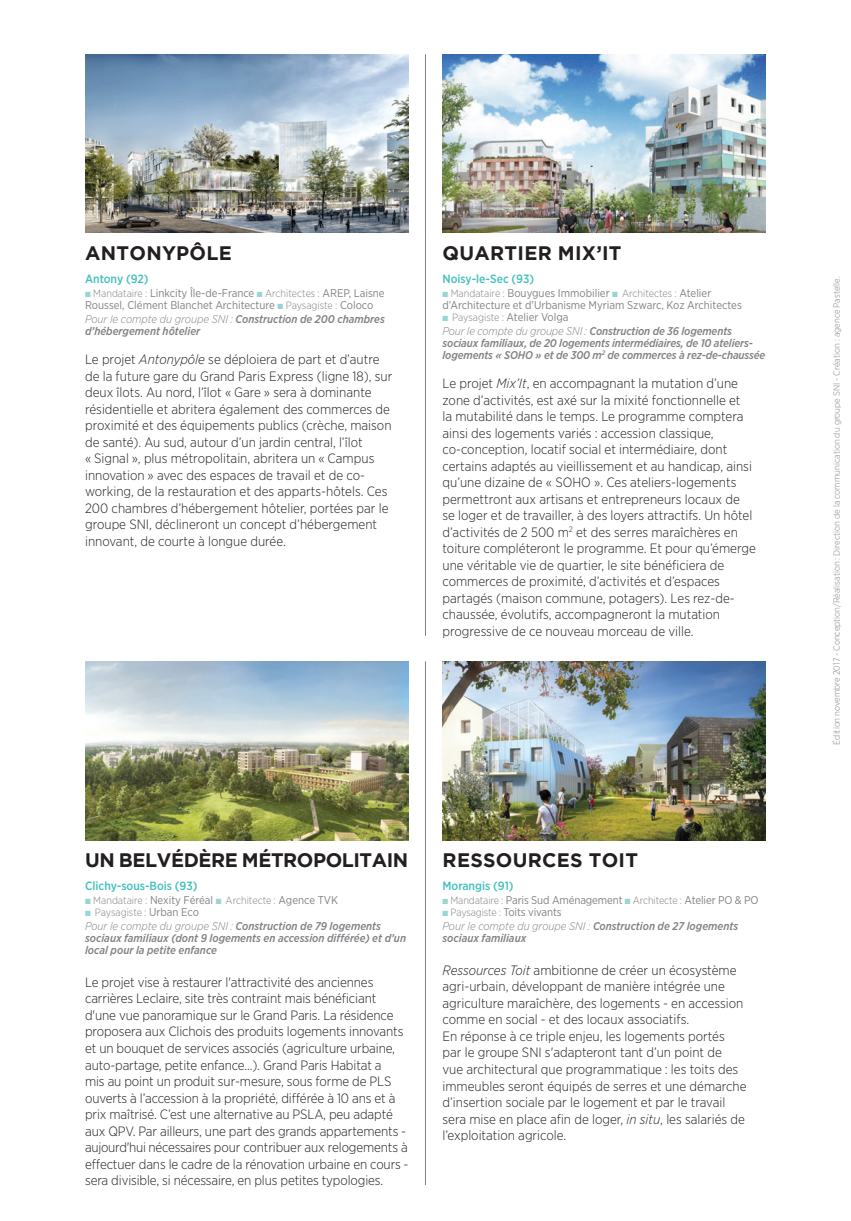
<style>
.page{position:relative;width:851px;height:1221px;background:#fff}
.page>*{position:absolute;margin:0;border:0;box-sizing:border-box;transform-origin:0 0}
.Titre2{font:700 19.5px "Gotham";letter-spacing:.015em;color:#231f20}
.Titre2-2{font:700 19.5px "Gotham";letter-spacing:-.02em;color:#231f20}
.Texte{font:300 13.5px/16.5px "Gotham Narrow";color:#231f20}
.titre{font:500 12px "Gotham Narrow";color:#42c0bd}
.construction{font:italic 500 11.25px/12px "Gotham Narrow";color:#808285}
.t1{font:11.25px/12px "Gotham Narrow";color:#808285}
.t2{font:300 10.5px "Gotham Narrow";color:#808285}
.t3{font:300 9px "Gotham Narrow";color:#808285}
.s1{color:#98d6d5}
.s2{font-weight:300;font-size:10.5px}
.s3{font-weight:300}
.s4{font-style:italic}
.s5{font-weight:400;font-size:11.25px}
</style>
<div class="page">
<hr style="left:425px;top:54px;width:1px;height:179px;background:#808285">
<hr style="left:425px;top:233px;width:1px;height:402px;background:#808285">
<hr style="left:425px;top:661px;width:1px;height:179px;background:#808285">
<hr style="left:425px;top:840px;width:1px;height:344px;background:#808285">
<img style="left:85px;top:54px;width:323px;height:179px">
<img style="left:442px;top:54px;width:323px;height:179px">
<img style="left:85px;top:661px;width:323px;height:179px">
<img style="left:442px;top:661px;width:323px;height:179px">
<p class="Titre2" style="left:85px;top:242px;width:148px">ANTONYPÔLE</p>
<p class="titre" style="left:85px;top:271px;width:65px">Antony (92)</p>
<p class="t1" style="left:85px;top:286px;width:301px"><span class="s1">■</span> <span class="s2">Mandataire :</span> Linkcity Île-de-France <span class="s1">■</span> <span class="s2">Architectes :</span> AREP, Laisne<br>Roussel, Clément Blanchet Architecture <span class="s1">■</span> <span class="s2">Paysagiste :</span> Coloco</p>
<p class="construction" style="left:85px;top:313px;width:301px"><span class="s3">Pour le compte du groupe SNI :</span> Construction de 200 chambres d’hébergement hôtelier</p>
<p class="Texte" style="left:85px;top:351px;width:309px">Le projet <span class="s4">Antonypôle</span> se déploiera de part et d’autre de la future gare du Grand Paris Express (ligne 18), sur deux îlots. Au nord, l’îlot « Gare » sera à dominante résidentielle et abritera également des commerces de proximité et des équipements publics (crèche, maison de santé). Au sud, autour d’un jardin central, l’îlot<br>« Signal », plus métropolitain, abritera un « Campus innovation » avec des espaces de travail et de co&shy;working, de la restauration et des apparts-hôtels. Ces 200 chambres d’hébergement hôtelier, portées par le groupe SNI, déclineront un concept d’hébergement innovant, de courte à longue durée.</p>
<p class="Titre2" style="left:442px;top:242px;width:180px">QUARTIER MIX’IT</p>
<p class="titre" style="left:442px;top:271px;width:93px">Noisy-le-Sec (93)</p>
<p class="t1" style="left:442px;top:286px;width:301px"><span class="s1">■</span> <span class="s2">Mandataire :</span> Bouygues Immobilier <span class="s1">■</span> <span class="s2">Architectes :</span> Atelier d’Architecture et d’Urbanisme Myriam Szwarc, Koz Architectes</p>
<p class="t1" style="left:442px;top:310px;width:127px"><span class="s1">■</span> <span class="s2">Paysagiste :</span> Atelier Volga</p>
<p class="construction" style="left:442px;top:325px;width:324px"><span class="s3">Pour le compte du groupe SNI :</span> Construction de 36 logements sociaux familiaux, de 20 logements intermédiaires, de 10 ateliers&shy;logements « SOHO » et de 300 m<sup>2</sup> de commerces à rez-de-chaussée</p>
<p class="Texte" style="left:442px;top:375px;width:315px">Le projet <span class="s4">Mix’It</span>, en accompagnant la mutation d’une zone d’activités, est axé sur la mixité fonctionnelle et<br>la mutabilité dans le temps. Le programme comptera ainsi des logements variés : accession classique, co-conception, locatif social et intermédiaire, dont certains adaptés au vieillissement et au handicap, ainsi qu’une dizaine de « SOHO ». Ces ateliers-logements permettront aux artisans et entrepreneurs locaux de<br>se loger et de travailler, à des loyers attractifs. Un hôtel d’activités de 2 500 m<sup>2</sup> et des serres maraîchères en toiture compléteront le programme. Et pour qu’émerge une véritable vie de quartier, le site bénéficiera de commerces de proximité, d’activités et d’espaces partagés (maison commune, potagers). Les rez-de&shy;chaussée, évolutifs, accompagneront la mutation progressive de ce nouveau morceau de ville.</p>
<p class="Titre2-2" style="left:85px;top:848px;width:324px">UN BELVÉDÈRE MÉTROPOLITAIN</p>
<p class="titre" style="left:85px;top:877px;width:114px">Clichy-sous-Bois (93)</p>
<p class="t2" style="left:85px;top:893px;width:254px"><span class="s1">■</span> Mandataire : <span class="s5">Nexity Féréal</span> <span class="s1">■</span> Architecte : <span class="s5">Agence TVK</span></p>
<p class="t2" style="left:85px;top:905px;width:115px"><span class="s1">■</span> Paysagiste : <span class="s5">Urban Eco</span></p>
<p class="construction" style="left:85px;top:919px;width:322px"><span class="s3">Pour le compte du groupe SNI :</span> Construction de 79 logements sociaux familiaux (dont 9 logements en accession différée) et d’un local pour la petite enfance</p>
<p class="Texte" style="left:85px;top:973px;width:325px">Le projet vise à restaurer l'attractivité des anciennes carrières Leclaire, site très contraint mais bénéficiant d'une vue panoramique sur le Grand Paris. La résidence proposera aux Clichois des produits logements innovants et un bouquet de services associés (agriculture urbaine, auto-partage, petite enfance...). Grand Paris Habitat a<br>mis au point un produit sur-mesure, sous forme de PLS ouverts à l’accession à la propriété, différée à 10 ans et à prix maîtrisé. C’est une alternative au PSLA, peu adapté aux QPV. Par ailleurs, une part des grands appartements - aujourd'hui nécessaires pour contribuer aux relogements à effectuer dans le cadre de la rénovation urbaine en cours - sera divisible, si nécessaire, en plus petites typologies.</p>
<p class="Titre2" style="left:442px;top:848px;width:197px">RESSOURCES TOIT</p>
<p class="titre" style="left:442px;top:877px;width:73px">Morangis (91)</p>
<p class="t1" style="left:442px;top:893px;width:317px"><span class="s1">■</span> <span class="s2">Mandataire :</span> Paris Sud Aménagement <span class="s1">■</span> <span class="s2">Architecte :</span> Atelier PO &amp; PO</p>
<p class="t1" style="left:442px;top:905px;width:121px"><span class="s1">■</span> <span class="s2">Paysagiste :</span> Toits vivants</p>
<p class="construction" style="left:442px;top:919px;width:297px"><span class="s3">Pour le compte du groupe SNI :</span> Construction de 27 logements sociaux familiaux</p>
<p class="Texte" style="left:442px;top:961px;width:302px"><span class="s4">Ressources Toit</span> ambitionne de créer un écosystème agri-urbain, développant de manière intégrée une agriculture maraîchère, des logements - en accession comme en social - et des locaux associatifs.</p>
<p class="Texte" style="left:442px;top:1027px;width:305px">En réponse à ce triple enjeu, les logements portés par le groupe SNI s'adapteront tant d’un point de<br>vue architectural que programmatique : les toits des immeubles seront équipés de serres et une démarche d’insertion sociale par le logement et par le travail sera mise en place afin de loger, <span class="s4">in situ</span>, les salariés de l’exploitation agricole.</p>
<p class="t3" style="left:830px;top:744px;width:469px;rotate:-90deg">Édition novembre 2017 - Conception/Réalisation : Direction de la communication du groupe SNI - Création : agence Pastelle.</p>
</div>
